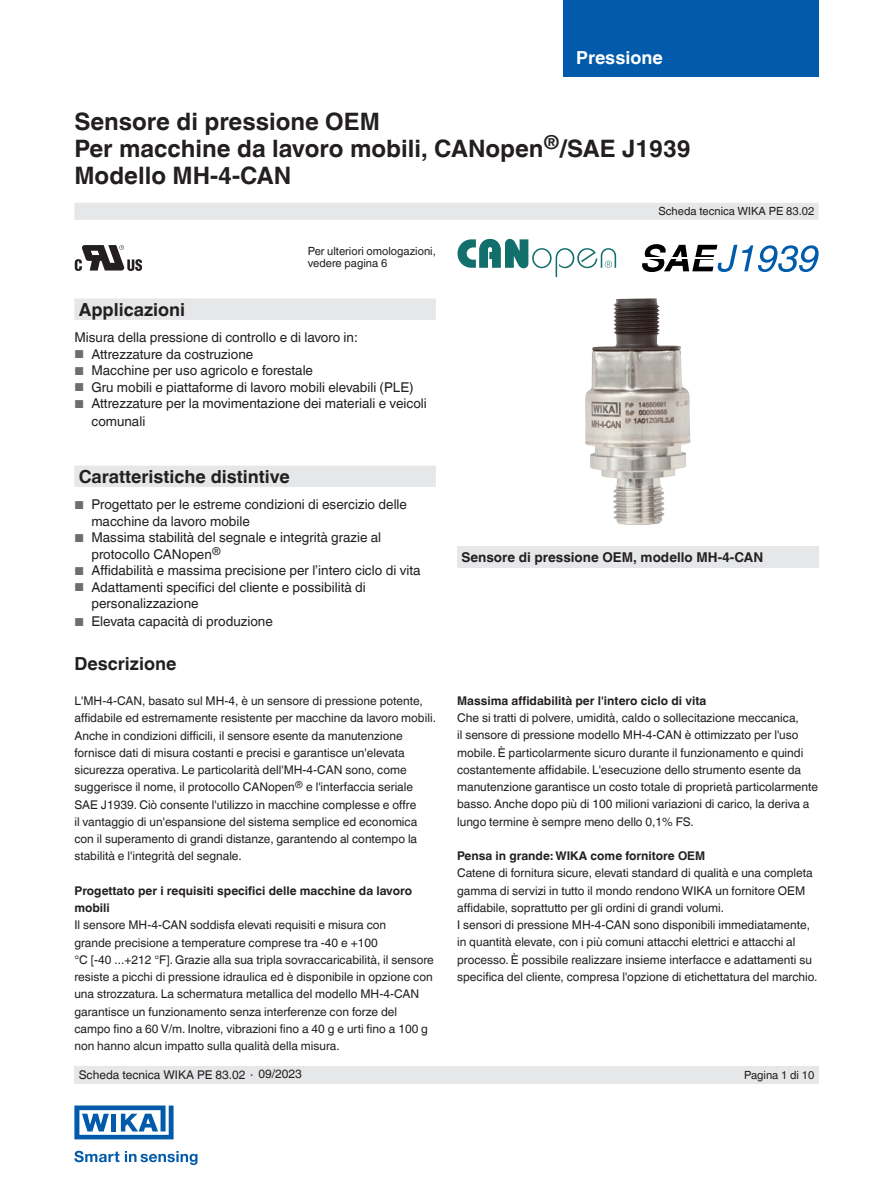
<style>
.page{position:relative;width:893px;height:1188px;background:#fff}
.page>*{position:absolute;margin:0;border:0;box-sizing:border-box;transform-origin:0 0}
.t1{font:700 24px/27px "Helvetica World";color:#231f20}
.t2{font:700 18px "Helvetica World";color:#231f20}
.t3{font:700 18px "Helvetica World";color:#fff}
.t4{font:13.5px/16.5px "Helvetica World";color:#231f20}
.t5{font:700 13.5px "Helvetica World";color:#231f20}
.t6{font:12px/17.2px "Helvetica World";color:#231f20}
.t7{font:700 12px/17.2px "Helvetica World";color:#231f20}
.t8{font:11.25px/12.3px "Helvetica World";color:#231f20}
.s1{font-size:11.55px;color:#6c6d70}
.s2{font-size:11.25px}
</style>
<div class="page">
<div style="left:563px;top:0;width:256px;height:76px;background:#015aaa"></div>
<div style="left:74px;top:203px;width:745px;height:17px;background:#e6e7e9"></div>
<div style="left:74px;top:1066px;width:745px;height:18px;background:#e6e7e9"></div>
<svg style="left:74px;top:1151px;width:45px;height:11px"></svg>
<svg style="left:125px;top:1151px;width:72px;height:14px"></svg>
<svg style="left:74px;top:1106px;width:100px;height:33px"></svg>
<div style="left:457px;top:546px;width:362px;height:22px;background:#e6e7e9"></div>
<img style="left:585px;top:299px;width:106px;height:226px">
<svg style="left:74px;top:298px;width:362px;height:189px"></svg>
<svg style="left:75px;top:245px;width:67px;height:26px"></svg>
<img style="left:457px;top:239px;width:159px;height:38px">
<svg style="left:605px;top:261px;width:7px;height:7px"></svg>
<svg style="left:642px;top:244px;width:177px;height:28px"></svg>
<hr style="left:643px;top:257px;width:72px;height:1px;background:#fff">
<h2 class="t3" style="left:576px;top:47px;width:88px">Pressione</h2>
<h1 class="t1" style="left:74px;top:108px;width:618px">Sensore di pressione OEM<br>Per macchine da lavoro mobili, CANopen<sup>®</sup>/SAE J1939<br>Modello MH-4-CAN</h1>
<p class="t8" style="left:308px;top:244px;width:130px">Per ulteriori omologazioni, vedere pagina 6</p>
<h2 class="t2" style="left:79px;top:299px;width:108px">Applicazioni</h2>
<p class="t4" style="left:74px;top:329px;width:285px">Misura della pressione di controllo e di lavoro in:</p>
<p class="t4" style="left:74px;top:346px;width:180px"><span class="s1">■</span> Attrezzature da costruzione</p>
<p class="t4" style="left:74px;top:362px;width:240px"><span class="s1">■</span> Macchine per uso agricolo e forestale</p>
<p class="t4" style="left:74px;top:379px;width:341px"><span class="s1">■</span> Gru mobili e piattaforme di lavoro mobili elevabili (PLE)</p>
<p class="t4" style="left:91px;top:395px;width:337px;line-height:18px;text-indent:-17px"><span class="s1">■</span> Attrezzature per la movimentazione dei materiali e veicoli comunali</p>
<h2 class="t2" style="left:79px;top:466px;width:213px">Caratteristiche distintive</h2>
<p class="t4" style="left:91px;top:497px;width:317px;text-indent:-17px"><span class="s1">■</span> Progettato per le estreme condizioni di esercizio delle macchine da lavoro mobile</p>
<p class="t4" style="left:91px;top:530px;width:291px;text-indent:-17px"><span class="s1">■</span> Massima stabilità del segnale e integrità grazie al protocollo CANopen<sup>®</sup></p>
<p class="t4" style="left:74px;top:563px;width:348px"><span class="s1">■</span> Affidabilità e massima precisione per l’intero ciclo di vita</p>
<p class="t4" style="left:91px;top:579px;width:276px;text-indent:-17px"><span class="s1">■</span> Adattamenti specifici del cliente e possibilità di personalizzazione</p>
<p class="t4" style="left:74px;top:614px;width:200px"><span class="s1">■</span> Elevata capacità di produzione</p>
<h2 class="t2" style="left:74px;top:653px;width:103px">Descrizione</h2>
<p class="t6" style="left:74px;top:692px;width:363px">L'MH-4-CAN, basato sul MH-4, è un sensore di pressione potente, affidabile ed estremamente resistente per macchine da lavoro mobili.<br>Anche in condizioni difficili, il sensore esente da manutenzione fornisce dati di misura costanti e precisi e garantisce un'elevata sicurezza operativa. Le particolarità dell'MH-4-CAN sono, come suggerisce il nome, il protocollo CANopen<sup>®</sup> e l'interfaccia seriale SAE J1939. Ciò consente l'utilizzo in macchine complesse e offre<br>il vantaggio di un'espansione del sistema semplice ed economica con il superamento di grandi distanze, garantendo al contempo la stabilità e l'integrità del segnale.</p>
<p class="t7" style="left:74px;top:882px;width:339px">Progettato per i requisiti specifici delle macchine da lavoro mobili</p>
<p class="t6" style="left:74px;top:917px;width:361px">Il sensore MH-4-CAN soddisfa elevati requisiti e misura con<br>grande precisione a temperature comprese tra -40 e +100<br>°C [-40 ...+212 °F]. Grazie alla sua tripla sovraccaricabilità, il sensore resiste a picchi di pressione idraulica ed è disponibile in opzione con una strozzatura. La schermatura metallica del modello MH-4-CAN garantisce un funzionamento senza interferenze con forze del campo fino a 60 V/m. Inoltre, vibrazioni fino a 40 g e urti fino a 100 g non hanno alcun impatto sulla qualità della misura.</p>
<p class="t8" style="left:658px;top:205px;width:157px">Scheda tecnica WIKA PE 83.02</p>
<p class="t5" style="left:461px;top:549px;width:303px">Sensore di pressione OEM, modello MH-4-CAN</p>
<p class="t7" style="left:457px;top:692px;width:251px">Massima affidabilità per l'intero ciclo di vita</p>
<p class="t6" style="left:457px;top:709px;width:363px">Che si tratti di polvere, umidità, caldo o sollecitazione meccanica,<br>il sensore di pressione modello MH-4-CAN è ottimizzato per l'uso mobile. È particolarmente sicuro durante il funzionamento e quindi costantemente affidabile. L'esecuzione dello strumento esente da manutenzione garantisce un costo totale di proprietà particolarmente basso. Anche dopo più di 100 milioni variazioni di carico, la deriva a lungo termine è sempre meno dello 0,1% FS.</p>
<p class="t7" style="left:457px;top:847px;width:250px">Pensa in grande: WIKA come fornitore OEM</p>
<p class="t6" style="left:457px;top:865px;width:362px">Catene di fornitura sicure, elevati standard di qualità e una completa gamma di servizi in tutto il mondo rendono WIKA un fornitore OEM affidabile, soprattutto per gli ordini di grandi volumi.<br>I sensori di pressione MH-4-CAN sono disponibili immediatamente, in quantità elevate, con i più comuni attacchi elettrici e attacchi al processo. È possibile realizzare insieme interfacce e adattamenti su specifica del cliente, compresa l'opzione di etichettatura del marchio.</p>
<p class="t6" style="left:79px;top:1066px;width:225px">Scheda tecnica WIKA PE 83.02 <span class="s2">∙</span> 09/2023</p>
<p class="t8" style="left:744px;top:1068px;width:72px">Pagina 1 di 10</p>
</div>
